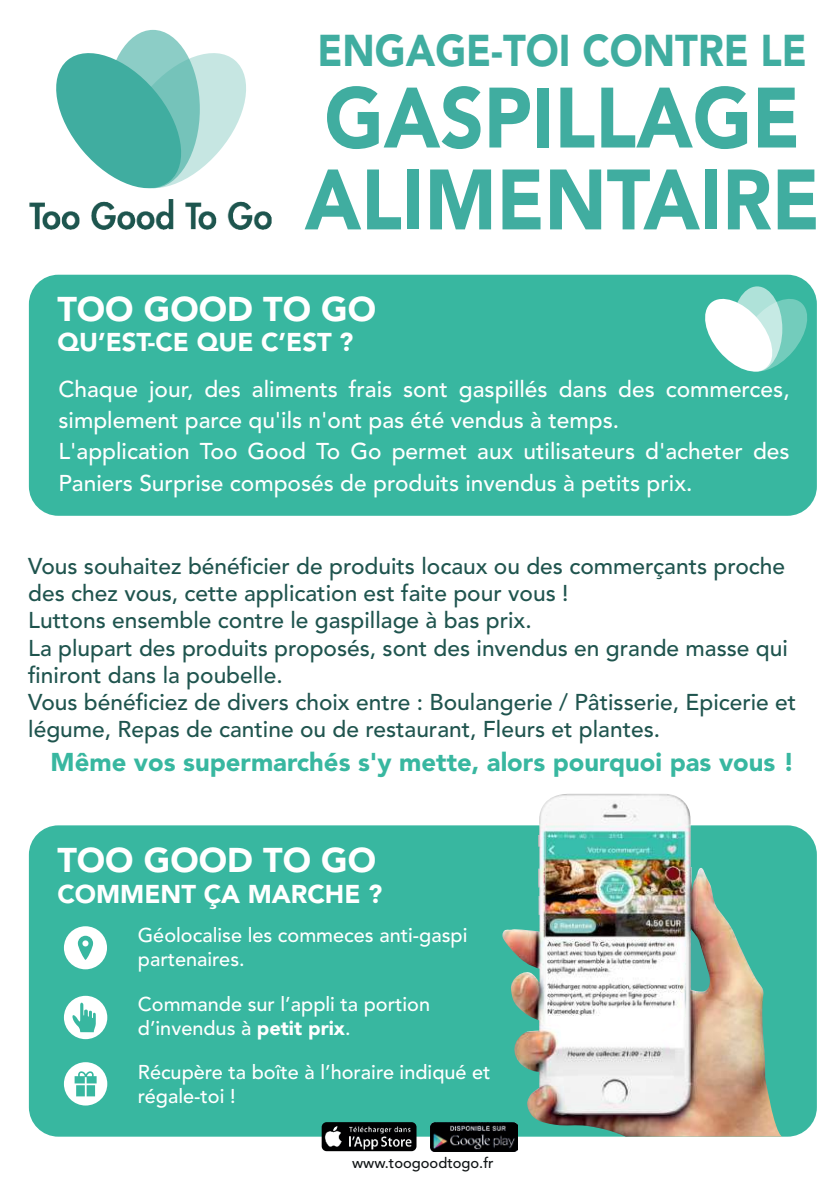
<style>
.page{position:relative;width:840px;height:1191px;background:#fff}
.page>*{position:absolute;margin:0;border:0;box-sizing:border-box;transform-origin:0 0}
.t1{font:900 84.6px/81.8px "Avenir LT Std";color:#40ada0;scale:.9 1}
.t2{font:900 44.2px "Avenir LT Std";color:#40ada0;scale:.9 1}
.t3{font:900 34px "Avenir LT Std";color:#fff}
.t4{font:900 25.6px "Avenir LT Std";color:#38b7a0}
.t5{font:900 25.6px "Avenir LT Std";color:#fff}
.t6{font:500 22.8px/27.2px "Avenir LT Std";color:#1f544e}
.t7{font:500 22.8px/31.2px "Avenir LT Std";color:#fff}
.t8{font:500 19.8px/23.8px "Avenir LT Std";color:#fff}
.t9{font:500 14.8px "Avenir LT Std";color:#111516}
.s1{font-weight:900}
</style>
<div class="page">
<div style="left:29px;top:825px;width:787px;height:311px;background:#38b7a0;border-radius:29px"></div>
<svg style="left:64px;top:926px;width:43px;height:43px"></svg>
<svg style="left:64px;top:995px;width:43px;height:44px"></svg>
<svg style="left:64px;top:1062px;width:43px;height:43px"></svg>
<img style="left:430px;top:1122px;width:87px;height:29px">
<img style="left:321px;top:1122px;width:95px;height:29px">
<img style="left:29px;top:199px;width:243px;height:31px">
<div style="left:106px;top:30px;width:94px;height:158px;background:#8ccdc6;border-radius:50%"></div>
<svg style="left:56px;top:44px;width:190px;height:145px"></svg>
<div style="left:29px;top:275px;width:787px;height:241px;background:#38b7a0;border-radius:29px"></div>
<svg style="left:731px;top:286px;width:50px;height:85px"></svg>
<svg style="left:705px;top:294px;width:101px;height:78px"></svg>
<img style="left:501px;top:793px;width:280px;height:343px">
<svg style="left:690px;top:928px;width:21px;height:63px"></svg>
<img style="left:544px;top:799px;width:141px;height:308px">
<h2 class="t2" style="left:317px;top:23px;width:545px">ENGAGE-TOI CONTRE LE</h2>
<h1 class="t1" style="left:304px;top:77px;width:573px">GASPILLAGE<br>ALIMENTAIRE</h1>
<h3 class="t3" style="left:57px;top:288px;width:320px">TOO GOOD TO GO</h3>
<p class="t5" style="left:57px;top:327px;width:297px">QU’EST-CE QUE C’EST ?</p>
<p class="t7" style="left:58px;top:374px;width:732px">Chaque jour, des aliments frais sont gaspillés dans des commerces, simplement parce qu'ils n'ont pas été vendus à temps.<br>L'application Too Good To Go permet aux utilisateurs d'acheter des Paniers Surprise composés de produits invendus à petits prix.</p>
<p class="t6" style="left:28px;top:553px;width:769px">Vous souhaitez bénéficier de produits locaux ou des commerçants proche des chez vous, cette application est faite pour vous !<br>Luttons ensemble contre le gaspillage à bas prix.<br>La plupart des produits proposés, sont des invendus en grande masse qui finiront dans la poubelle.<br>Vous bénéficiez de divers choix entre : Boulangerie / Pâtisserie, Epicerie et légume, Repas de cantine ou de restaurant, Fleurs et plantes.</p>
<p class="t4" style="left:51px;top:747px;width:744px">Même vos supermarchés s'y mette, alors pourquoi pas vous !</p>
<h3 class="t3" style="left:57px;top:840px;width:320px">TOO GOOD TO GO</h3>
<p class="t5" style="left:57px;top:878px;width:326px">COMMENT ÇA MARCHE ?</p>
<p class="t8" style="left:138px;top:924px;width:331px">Géolocalise les commeces anti-gaspi partenaires.</p>
<p class="t8" style="left:138px;top:992px;width:294px">Commande sur l’appli ta portion d’invendus à <span class="s1">petit prix</span>.</p>
<p class="t8" style="left:138px;top:1061px;width:354px">Récupère ta boîte à l’horaire indiqué et régale-toi !</p>
<p class="t9" style="left:352px;top:1154px;width:143px">www.toogoodtogo.fr</p>
</div>
